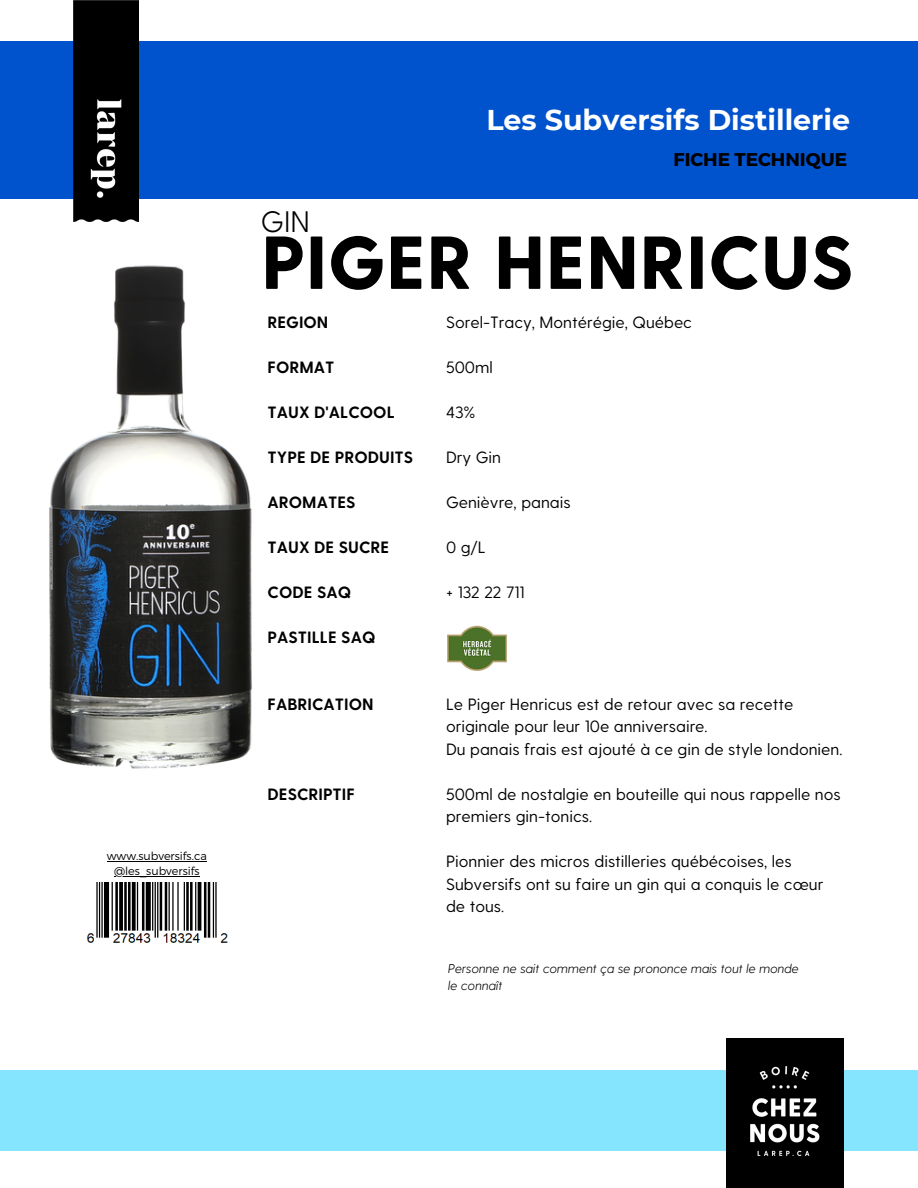
<style>
.page{position:relative;width:918px;height:1188px;background:#fff}
.page>*{position:absolute;margin:0;border:0;box-sizing:border-box;transform-origin:0 0}
.t1{font:800 74.85px "Greycliff CF";color:#000}
.t2{font:300 29.7px "Greycliff CF";color:#000}
.t3{font:700 28.5px "Montserrat";color:#fff}
.t4{font:700 18.45px "Montserrat";color:#000}
.t5{font:16.35px/22.5px "Greycliff CF";color:#000}
.t6{font:700 16.35px "Greycliff CF";color:#000}
.t7{font:italic 300 12.75px/17px "Greycliff CF";color:#000}
.t8{font:300 11.25px/15px "Montserrat";color:#000;text-align:center}
</style>
<div class="page">
<div style="left:0;top:41px;width:918px;height:158px;background:#0052cd"></div>
<div style="left:0;top:1071px;width:918px;height:79px;background:#85e5ff"></div>
<img style="left:86px;top:882px;width:142px;height:61px">
<img style="left:446px;top:618px;width:62px;height:61px;border-radius:4px">
<div style="left:726px;top:1038px;width:117px;height:150px;background:#000"></div>
<img style="left:73px;top:0;width:66px;height:222px">
<img style="left:750px;top:1066px;width:70px;height:89px">
<img style="left:49px;top:265px;width:203px;height:504px">
<hr style="left:107px;top:861px;width:100px;height:1px;background:#000">
<hr style="left:114px;top:876px;width:86px;height:1px;background:#000">
<p class="t8" style="left:107px;top:848px;width:102px">www.subversifs.ca @les_subversifs</p>
<h3 class="t3" style="left:486px;top:102px;width:365px">Les Subversifs Distillerie</h3>
<h2 class="t2" style="left:261px;top:202px;width:50px">GIN</h2>
<p class="t4" style="left:674px;top:148px;width:175px">FICHE TECHNIQUE</p>
<h1 class="t1" style="left:261px;top:213px;width:594px">PIGER HENRICUS</h1>
<p class="t6" style="left:268px;top:312px;width:62px">REGION</p>
<p class="t6" style="left:268px;top:357px;width:68px">FORMAT</p>
<p class="t6" style="left:268px;top:402px;width:129px">TAUX D'ALCOOL</p>
<p class="t6" style="left:268px;top:446px;width:147px">TYPE DE PRODUITS</p>
<p class="t6" style="left:268px;top:491px;width:89px">AROMATES</p>
<p class="t6" style="left:268px;top:536px;width:123px">TAUX DE SUCRE</p>
<p class="t6" style="left:268px;top:581px;width:85px">CODE SAQ</p>
<p class="t6" style="left:268px;top:626px;width:109px">PASTILLE SAQ</p>
<p class="t6" style="left:268px;top:693px;width:108px">FABRICATION</p>
<p class="t6" style="left:268px;top:783px;width:89px">DESCRIPTIF</p>
<p class="t5" style="left:446px;top:310px;width:248px">Sorel-Tracy, Montérégie, Québec</p>
<p class="t5" style="left:446px;top:355px;width:48px">500ml</p>
<p class="t5" style="left:446px;top:400px;width:31px">43%</p>
<p class="t5" style="left:446px;top:445px;width:57px">Dry Gin</p>
<p class="t5" style="left:446px;top:490px;width:126px">Genièvre, panais</p>
<p class="t5" style="left:446px;top:535px;width:41px">0 g/L</p>
<p class="t5" style="left:446px;top:580px;width:80px">+ 132 22 711</p>
<p class="t5" style="left:446px;top:692px;width:398px">Le Piger Henricus est de retour avec sa recette originale pour leur 10e anniversaire.<br>Du panais frais est ajouté à ce gin de style londonien.</p>
<p class="t5" style="left:446px;top:782px;width:396px">500ml de nostalgie en bouteille qui nous rappelle nos premiers gin-tonics.</p>
<p class="t5" style="left:446px;top:849px;width:379px">Pionnier des micros distilleries québécoises, les<br>Subversifs ont su faire un gin qui a conquis le cœur de tous.</p>
<p class="t7" style="left:448px;top:959px;width:352px">Personne ne sait comment ça se prononce mais tout le monde le connaît</p>
</div>
